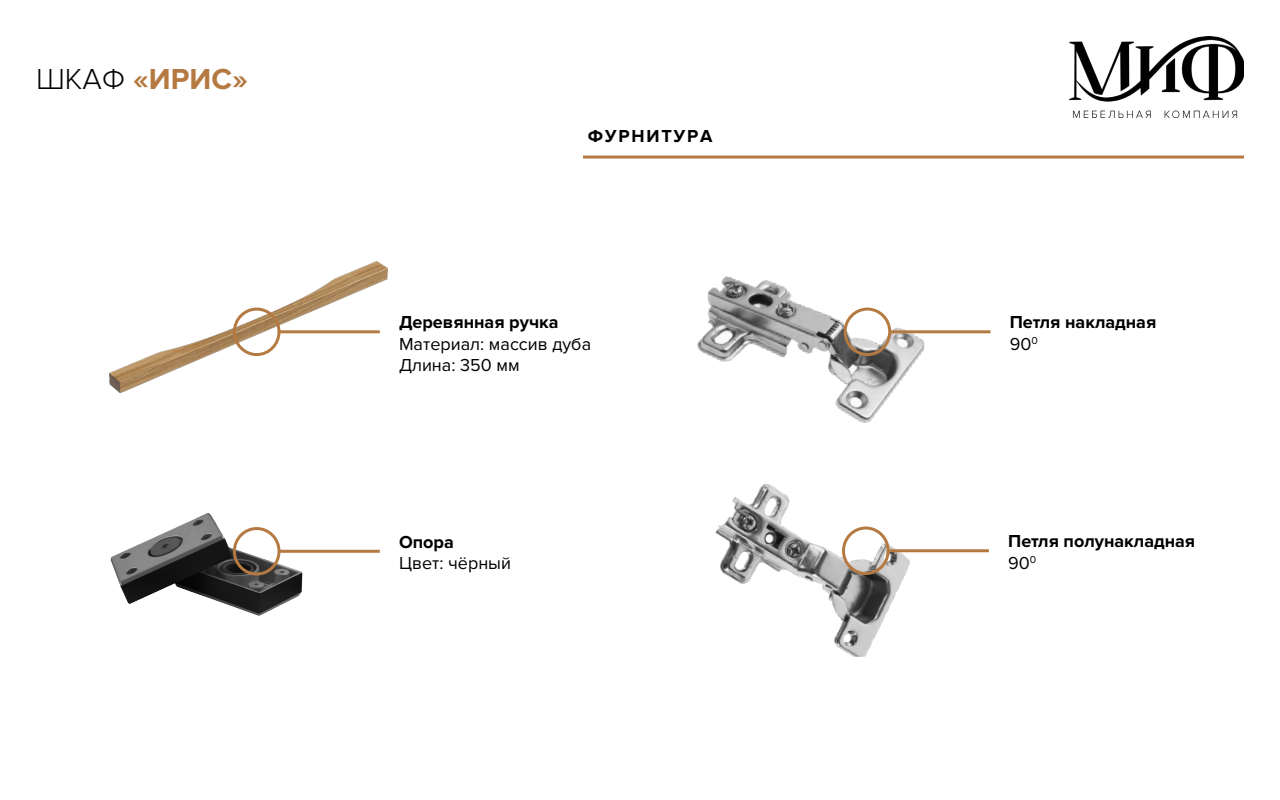
<style>
.page{position:relative;width:1280px;height:800px;background:#fff}
.page>*{position:absolute;margin:0;border:0;box-sizing:border-box;transform-origin:0 0}
.t1{font:700 30px "Proxima Nova";color:#b57a42}
.t2{font:700 18px/21.6px "Proxima Nova";color:#000}
.t3{font:18px/21.6px "Proxima Nova";color:#000}
.t4{font:700 18px "Proxima Nova";letter-spacing:.1em;color:#000}
.s1{font-weight:300;color:#000}
.s2{font-weight:400}
</style>
<div class="page">
<img style="left:697px;top:276px;width:227px;height:147px">
<img style="left:715px;top:484px;width:206px;height:173px">
<img style="left:110px;top:513px;width:214px;height:103px">
<img style="left:1069px;top:36px;width:175px;height:81px">
<hr style="left:583px;top:156px;width:661px;height:3px;background:#b57a42">
<img style="left:110px;top:262px;width:277px;height:131px">
<hr style="left:891px;top:330px;width:100px;height:3px;background:#b57a42">
<hr style="left:280px;top:330px;width:100px;height:3px;background:#b57a42">
<div style="left:844px;top:308px;width:47px;height:48px;border:3px solid #b57a42;border-radius:50%"></div>
<div style="left:233px;top:308px;width:48px;height:48px;border:3px solid #b57a42;border-radius:50%"></div>
<hr style="left:280px;top:550px;width:100px;height:3px;background:#b57a42">
<div style="left:233px;top:527px;width:48px;height:49px;border:3px solid #b57a42;border-radius:50%"></div>
<hr style="left:889px;top:549px;width:100px;height:3px;background:#b57a42">
<div style="left:842px;top:527px;width:48px;height:48px;border:3px solid #b57a42;border-radius:50%"></div>
<h1 class="t1" style="left:36px;top:61px;width:213px"><span class="s1">ШКАФ</span> «ИРИС»</h1>
<p class="t4" style="left:588px;top:126px;width:126px">ФУРНИТУРА</p>
<p class="t2" style="left:399px;top:312px;width:161px">Деревянная ручка</p>
<p class="t3" style="left:399px;top:333px;width:194px">Материал: массив дуба<br>Длина: 350 мм</p>
<p class="t2" style="left:399px;top:531px;width:56px">Опора</p>
<p class="t3" style="left:399px;top:553px;width:113px">Цвет: чёрный</p>
<p class="t2" style="left:1010px;top:312px;width:148px">Петля накладная<br><span class="s2">90</span><sup>0</sup></p>
<p class="t2" style="left:1008px;top:531px;width:189px">Петля полунакладная<br><span class="s2">90</span><sup>0</sup></p>
</div>
